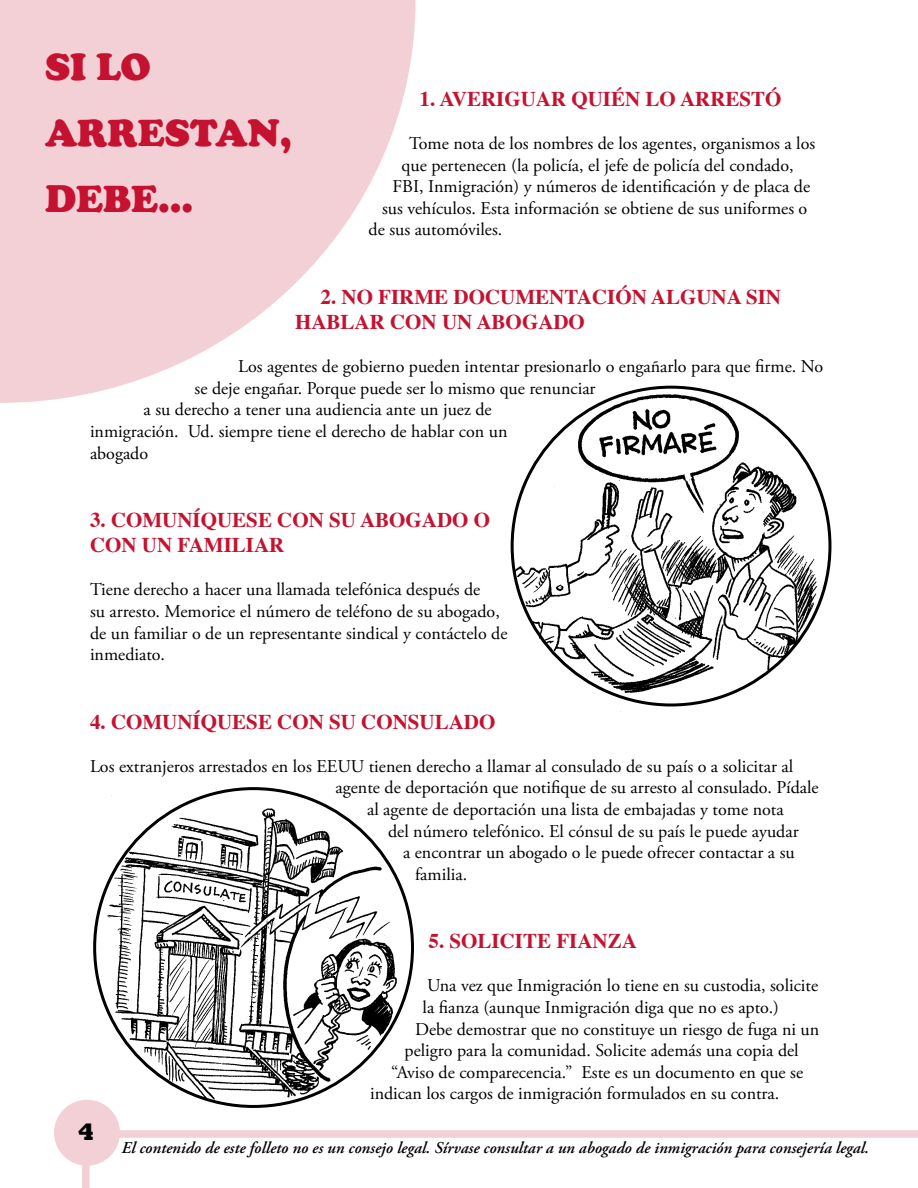
<style>
.page{position:relative;width:918px;height:1188px;background:#fff}
.page>*{position:absolute;margin:0;border:0;box-sizing:border-box;transform-origin:0 0}
.t1{font:900 39px/66px "Cooper";color:#c41230}
.t2{font:700 21px "Times";color:#c41230}
.t3{font:18px/21.6px "Adobe Garamond Pro";color:#000}
.t4{font:italic 600 16.5px "Adobe Garamond Pro";color:#000}
</style>
<div class="page">
<div style="left:115px;top:1130px;width:803px;height:8px;background:#f3d0d6"></div>
<div style="left:54px;top:1100px;width:66px;height:66px;background:#f3d0d6;border-radius:50%"></div>
<div style="left:82px;top:1156px;width:8px;height:32px;background:#f3d0d6"></div>
<svg style="left:0;top:0;width:416px;height:403px;fill:#f3d0d6"></svg>
<img style="left:85px;top:796px;width:342px;height:318px">
<img style="left:510px;top:390px;width:315px;height:322px">
<h1 class="t1" style="left:45px;top:34px;width:248px">SI LO<br>ARRESTAN,<br>DEBE...</h1>
<p class="t2" style="left:420px;top:79px;width:63px">1. AVERIGUAR</p>
<p class="t2" style="left:571px;top:79px;width:14px">QUI</p>
<p class="t2" style="left:611px;top:79px;width:84px">ÉNLO ARREST</p>
<p class="t2" style="left:765px;top:79px;width:18px">Ó</p>
<p class="t3" style="left:409px;top:133px;width:408px">Tome nota de los nombres de los agentes, organismos a los</p>
<p class="t3" style="left:402px;top:155px;width:394px">que pertenecen (la policía, el jefe de policía del condado,</p>
<p class="t3" style="left:393px;top:176px;width:419px">FBI, Inmigración) y números de identificación y de placa de</p>
<p class="t3" style="left:382px;top:198px;width:427px">sus vehículos. Esta información se obtiene de sus uniformes o</p>
<p class="t3" style="left:369px;top:219px;width:135px">de sus automóviles.</p>
<p class="t2" style="left:321px;top:277px;width:86px">2. NO FIRME</p>
<p class="t2" style="left:454px;top:277px;width:16px">DOCUMENTACI</p>
<p class="t2" style="left:615px;top:277px;width:52px">ÓN ALGUNA</p>
<p class="t2" style="left:746px;top:277px;width:13px">SIN</p>
<p class="t2" style="left:295px;top:302px;width:62px">HABLAR</p>
<p class="t2" style="left:390px;top:302px;width:17px">CON</p>
<p class="t2" style="left:442px;top:302px;width:81px">UN ABOGADO</p>
<p class="t3" style="left:238px;top:356px;width:587px">Los agentes de gobierno pueden intentar presionarlo o engañarlo para que firme. No</p>
<p class="t3" style="left:195px;top:378px;width:403px">se deje engañar. Porque puede ser lo mismo que renunciar</p>
<p class="t3" style="left:144px;top:399px;width:350px">a su derecho a tener una audiencia ante un juez de</p>
<p class="t3" style="left:90px;top:421px;width:419px">inmigración. Ud. siempre tiene el derecho de hablar con un</p>
<p class="t3" style="left:90px;top:443px;width:60px">abogado</p>
<p class="t2" style="left:90px;top:500px;width:54px">3. COMUN</p>
<p class="t2" style="left:193px;top:500px;width:24px">ÍQUESE</p>
<p class="t2" style="left:277px;top:500px;width:17px">CON</p>
<p class="t2" style="left:329px;top:500px;width:77px">SU ABOGADO</p>
<p class="t2" style="left:474px;top:500px;width:16px">O</p>
<p class="t2" style="left:90px;top:525px;width:17px">CON</p>
<p class="t2" style="left:142px;top:525px;width:62px">UN FAMILIAR</p>
<p class="t3" style="left:90px;top:579px;width:419px">Tiene derecho a hacer una llamada telefónica después de<br>su arresto. Memorice el número de teléfono de su abogado, de un familiar o de un representante sindical y contáctelo de inmediato.</p>
<p class="t2" style="left:90px;top:701px;width:54px">4. COMUN</p>
<p class="t2" style="left:193px;top:701px;width:24px">ÍQUESE</p>
<p class="t2" style="left:277px;top:701px;width:17px">CON</p>
<p class="t2" style="left:329px;top:701px;width:48px">SU CONSULADO</p>
<p class="t3" style="left:90px;top:756px;width:705px">Los extranjeros arrestados en los EEUU tienen derecho a llamar al consulado de su país o a solicitar al</p>
<p class="t3" style="left:336px;top:777px;width:485px">agente de deportación que notifique de su arresto al consulado. Pídale</p>
<p class="t3" style="left:367px;top:799px;width:418px">al agente de deportación una lista de embajadas y tome nota</p>
<p class="t3" style="left:388px;top:821px;width:412px">del número telefónico. El cónsul de su país le puede ayudar</p>
<p class="t3" style="left:403px;top:842px;width:393px">a encontrar un abogado o le puede ofrecer contactar a su</p>
<p class="t3" style="left:415px;top:864px;width:54px">familia.</p>
<p class="t2" style="left:429px;top:921px;width:47px">5. SOLICITE</p>
<p class="t2" style="left:556px;top:921px;width:81px">FIANZA</p>
<p class="t3" style="left:427px;top:975px;width:393px">Una vez que Inmigración lo tiene en su custodia, solicite</p>
<p class="t3" style="left:423px;top:997px;width:358px">la fianza (aunque Inmigración diga que no es apto.)</p>
<p class="t3" style="left:415px;top:1019px;width:406px">Debe demostrar que no constituye un riesgo de fuga ni un</p>
<p class="t3" style="left:405px;top:1040px;width:396px">peligro para la comunidad. Solicite además una copia del</p>
<p class="t3" style="left:391px;top:1062px;width:414px">“Aviso de comparecencia.” Este es un documento en que se</p>
<p class="t3" style="left:370px;top:1083px;width:411px">indican los cargos de inmigración formulados en su contra.</p>
<p class="t4" style="left:122px;top:1139px;width:749px">El contenido de este folleto no es un consejo legal. Sírvase consultar a un abogado de inmigración para consejería legal.</p>
</div>
